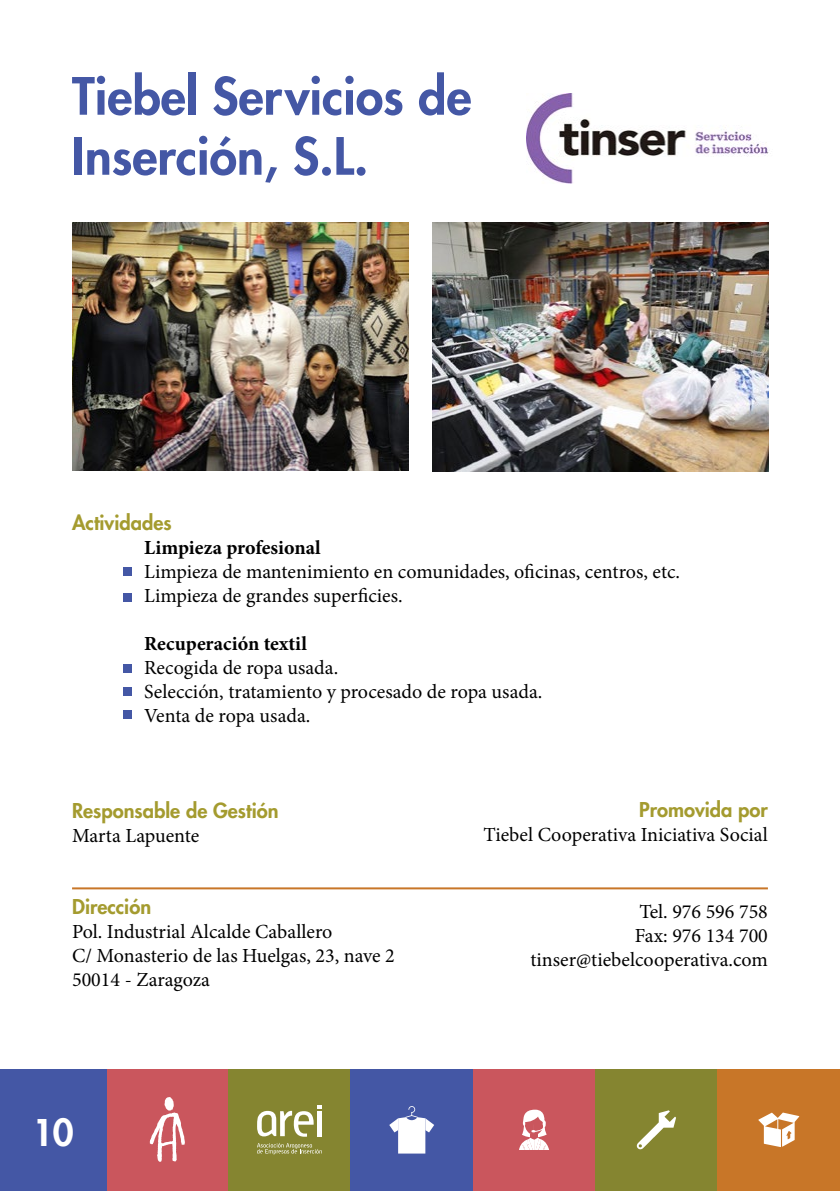
<style>
.page{position:relative;width:840px;height:1191px;background:#fff}
.page>*{position:absolute;margin:0;border:0;box-sizing:border-box;transform-origin:0 0}
.t1{font:800 50px/60px "Futura";color:#4457a5}
.t2{font:800 36px "Futura";color:#fff}
.t3{font:20px/24px "Minion Pro";color:#000}
.t4{font:800 20px "Futura";color:#a49b2f}
.t5{font:700 20px "Minion Pro";color:#000}
</style>
<div class="page">
<div style="left:106px;top:1069px;width:122px;height:122px;background:#ca565d"></div>
<div style="left:228px;top:1069px;width:122px;height:122px;background:#858530"></div>
<div style="left:472px;top:1069px;width:123px;height:122px;background:#ca565d"></div>
<div style="left:595px;top:1069px;width:122px;height:122px;background:#858530"></div>
<div style="left:350px;top:1069px;width:122px;height:122px;background:#4457a5"></div>
<div style="left:717px;top:1069px;width:122px;height:122px;background:#c87628"></div>
<svg style="left:150px;top:1097px;width:35px;height:64px"></svg>
<svg style="left:257px;top:1105px;width:64px;height:31px"></svg>
<svg style="left:257px;top:1143px;width:64px;height:11px"></svg>
<svg style="left:389px;top:1106px;width:45px;height:47px"></svg>
<svg style="left:636px;top:1110px;width:39px;height:39px"></svg>
<svg style="left:758px;top:1112px;width:40px;height:35px"></svg>
<svg style="left:519px;top:1109px;width:30px;height:41px"></svg>
<div style="left:0;top:1069px;width:106px;height:122px;background:#4457a5"></div>
<div style="left:123px;top:710px;width:9px;height:9px;background:#4457a5"></div>
<img style="left:526px;top:93px;width:243px;height:91px">
<img style="left:432px;top:222px;width:335px;height:249px">
<img style="left:72px;top:222px;width:336px;height:248px">
<div style="left:123px;top:567px;width:9px;height:9px;background:#4457a5"></div>
<div style="left:123px;top:593px;width:9px;height:8px;background:#4457a5"></div>
<div style="left:123px;top:664px;width:9px;height:8px;background:#4457a5"></div>
<div style="left:123px;top:687px;width:9px;height:9px;background:#4457a5"></div>
<hr style="left:72px;top:887px;width:695px;height:2px;background:#c87628">
<h1 class="t1" style="left:72px;top:66px;width:401px">Tiebel Servicios de<br>Inserción, S.L.</h1>
<p class="t4" style="left:72px;top:509px;width:101px">Actividades</p>
<p class="t5" style="left:144px;top:533px;width:178px">Limpieza profesional</p>
<p class="t3" style="left:144px;top:559px;width:537px">Limpieza de mantenimiento en comunidades, oficinas, centros, etc.<br>Limpieza de grandes superficies.</p>
<p class="t5" style="left:144px;top:629px;width:164px">Recuperación textil</p>
<p class="t3" style="left:144px;top:655px;width:399px">Recogida de ropa usada.<br>Selección, tratamiento y procesado de ropa usada.<br>Venta de ropa usada.</p>
<p class="t4" style="left:72px;top:797px;width:208px">Responsable de Gestión</p>
<p class="t3" style="left:72px;top:823px;width:129px">Marta Lapuente</p>
<p class="t4" style="left:72px;top:893px;width:80px">Dirección</p>
<p class="t3" style="left:72px;top:919px;width:324px">Pol. Industrial Alcalde Caballero<br>C/ Monasterio de las Huelgas, 23, nave 2<br>50014 - Zaragoza</p>
<h2 class="t2" style="left:33px;top:1109px;width:42px">10</h2>
<p class="t4" style="left:638px;top:797px;width:130px">Promovida por</p>
<p class="t3" style="left:483px;top:823px;width:286px">Tiebel Cooperativa Iniciativa Social</p>
<p class="t3" style="left:530px;top:899px;width:239px;text-align:right">Tel. 976 596 758<br>Fax: 976 134 700 tinser@tiebelcooperativa.com</p>
</div>
